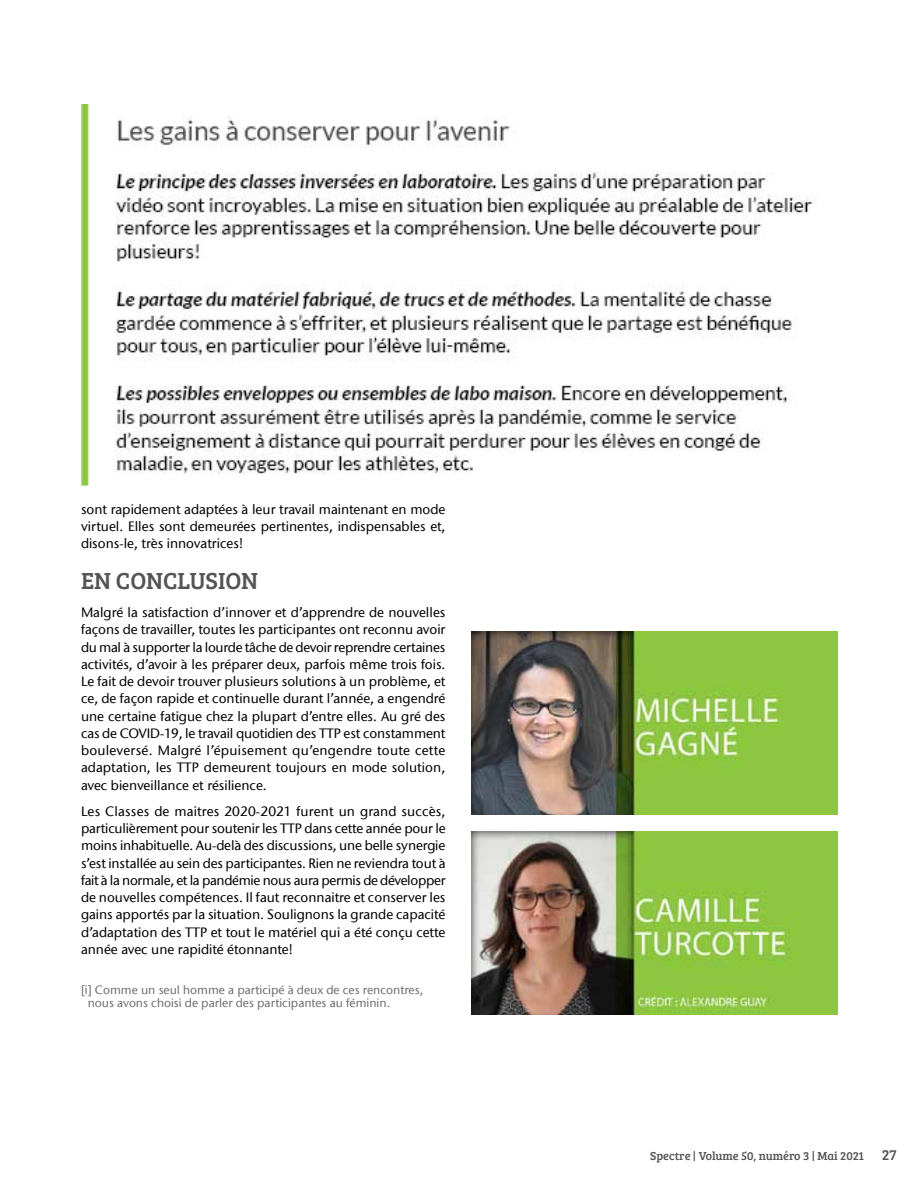
<style>
.page{position:relative;width:918px;height:1188px;background:#fff}
.page>*{position:absolute;margin:0;border:0;box-sizing:border-box;transform-origin:0 0}
.t1{font:24px "Bree Serif";color:#545454}
.t2{font:500 13.5px/17.2px "Stone Sans ITC";color:#000;text-align:justify}
.t3{font:500 12px/13.5px "Stone Sans ITC";color:#6d6e71}
.t4{font:12px "Bree Serif";color:#545454}
.s1{font-size:15px}
</style>
<div class="page">
<img style="left:81px;top:105px;width:732px;height:381px">
<img style="left:472px;top:631px;width:366px;height:183px">
<img style="left:472px;top:831px;width:366px;height:183px">
<p class="t2" style="left:81px;top:500px;width:366px">sont rapidement adaptées à leur travail maintenant en mode virtuel. Elles sont demeurées pertinentes, indispensables et, disons-le, très innovatrices!</p>
<h1 class="t1" style="left:81px;top:563px;width:179px">EN CONCLUSION</h1>
<p class="t2" style="left:81px;top:604px;width:366px">Malgré la satisfaction d’innover et d’apprendre de nouvelles façons de travailler, toutes les participantes ont reconnu avoir du mal à supporter la lourde tâche de devoir reprendre certaines activités, d’avoir à les préparer deux, parfois même trois fois.<br>Le fait de devoir trouver plusieurs solutions à un problème, et ce, de façon rapide et continuelle durant l’année, a engendré une certaine fatigue chez la plupart d’entre elles. Au gré des cas de COVID-19, le travail quotidien des TTP est constamment bouleversé. Malgré l’épuisement qu’engendre toute cette adaptation, les TTP demeurent toujours en mode solution, avec bienveillance et résilience.</p>
<p class="t2" style="left:81px;top:802px;width:366px">Les Classes de maitres 2020-2021 furent un grand succès, particulièrement pour soutenir les TTP dans cette année pour le moins inhabituelle. Au-delà des discussions, une belle synergie s’est installée au sein des participantes. Rien ne reviendra tout à fait à la normale, et la pandémie nous aura permis de développer de nouvelles compétences. Il faut reconnaitre et conserver les gains apportés par la situation. Soulignons la grande capacité d’adaptation des TTP et tout le matériel qui a été conçu cette année avec une rapidité étonnante!</p>
<p class="t3" style="left:88px;top:983px;width:337px;text-indent:-7px">[i] Comme un seul homme a participé à deux de ces rencontres, nous avons choisi de parler des participantes au féminin.</p>
<p class="t4" style="left:650px;top:1147px;width:248px">Spectre | Volume 50, numéro 3 | Mai 2021 <span class="s1">27</span></p>
</div>
